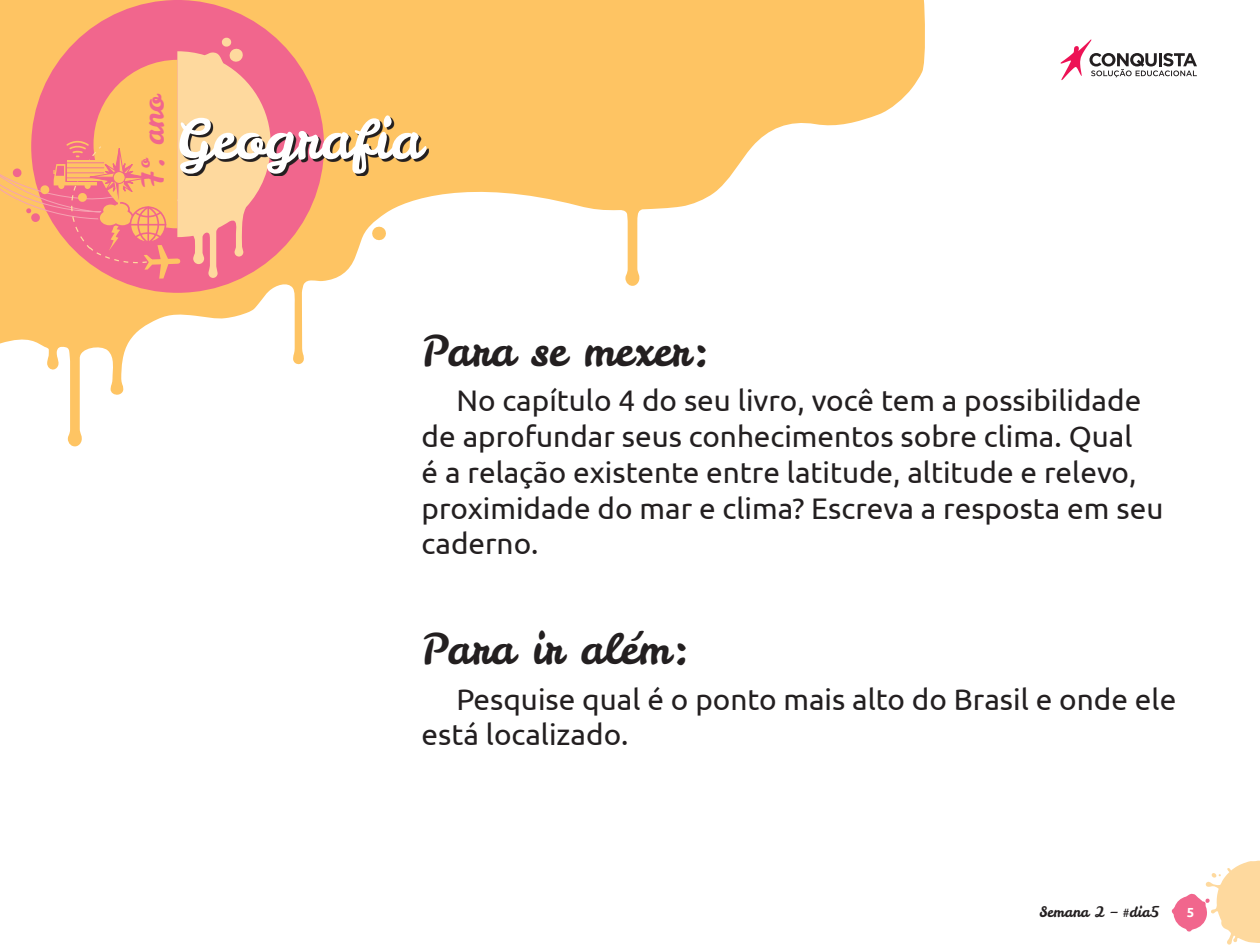
<style>
.page{position:relative;width:1260px;height:945px;background:#fff}
.page>*{position:absolute;margin:0;border:0;box-sizing:border-box;transform-origin:0 0}
.t1{font:54.25px "Leckerli One";color:#fff}
.t2{font:42px "Leckerli One";color:#231f20}
.t3{font:29.75px/35.7px "Ubuntu";color:#231f20}
.t4{font:29.4px "Leckerli One";color:#f1668d}
.t5{font:14.35px "Leckerli One";color:#231f20}
.t6{font:700 13.12px "Ubuntu";color:#fff}
</style>
<div class="page">
<svg style="left:0;top:0;width:925px;height:447px"></svg>
<div style="left:31px;top:0;width:293px;height:293px;background:#f1668d;border-radius:50%"></div>
<svg style="left:1172px;top:861px;width:88px;height:84px"></svg>
<svg style="left:1061px;top:39px;width:136px;height:41px"></svg>
<svg style="left:0;top:37px;width:271px;height:242px"></svg>
<div style="left:113px;top:172px;width:12px;height:11px;background:#fec463;border-radius:50%"></div>
<div style="left:113px;top:171px;width:12px;height:13px;border:1px solid #f1668d;border-radius:50%"></div>
<svg style="left:182px;top:118px;width:247px;height:58px;background:#af815e"></svg>
<p class="t4" style="left:133px;top:188px;width:95px;rotate:-90deg">7º. ano</p>
<h1 class="t1" style="left:176px;top:103px;width:248px">Geografia</h1>
<h2 class="t2" style="left:422px;top:322px;width:290px">Para se mexer:</h2>
<p class="t3" style="left:422px;top:382px;width:743px;text-indent:35px">No capítulo 4 do seu livro, você tem a possibilidade de aprofundar seus conhecimentos sobre clima. Qual<br>é a relação existente entre latitude, altitude e relevo, proximidade do mar e clima? Escreva a resposta em seu caderno.</p>
<h2 class="t2" style="left:422px;top:621px;width:270px">Para ir além:</h2>
<p class="t3" style="left:422px;top:680px;width:756px;text-indent:35px">Pesquise qual é o ponto mais alto do Brasil e onde ele está localizado.</p>
<p class="t5" style="left:1039px;top:903px;width:122px">Semana 2 – #dia5</p>
<p class="t6" style="left:1187px;top:905px;width:9px">5</p>
</div>
